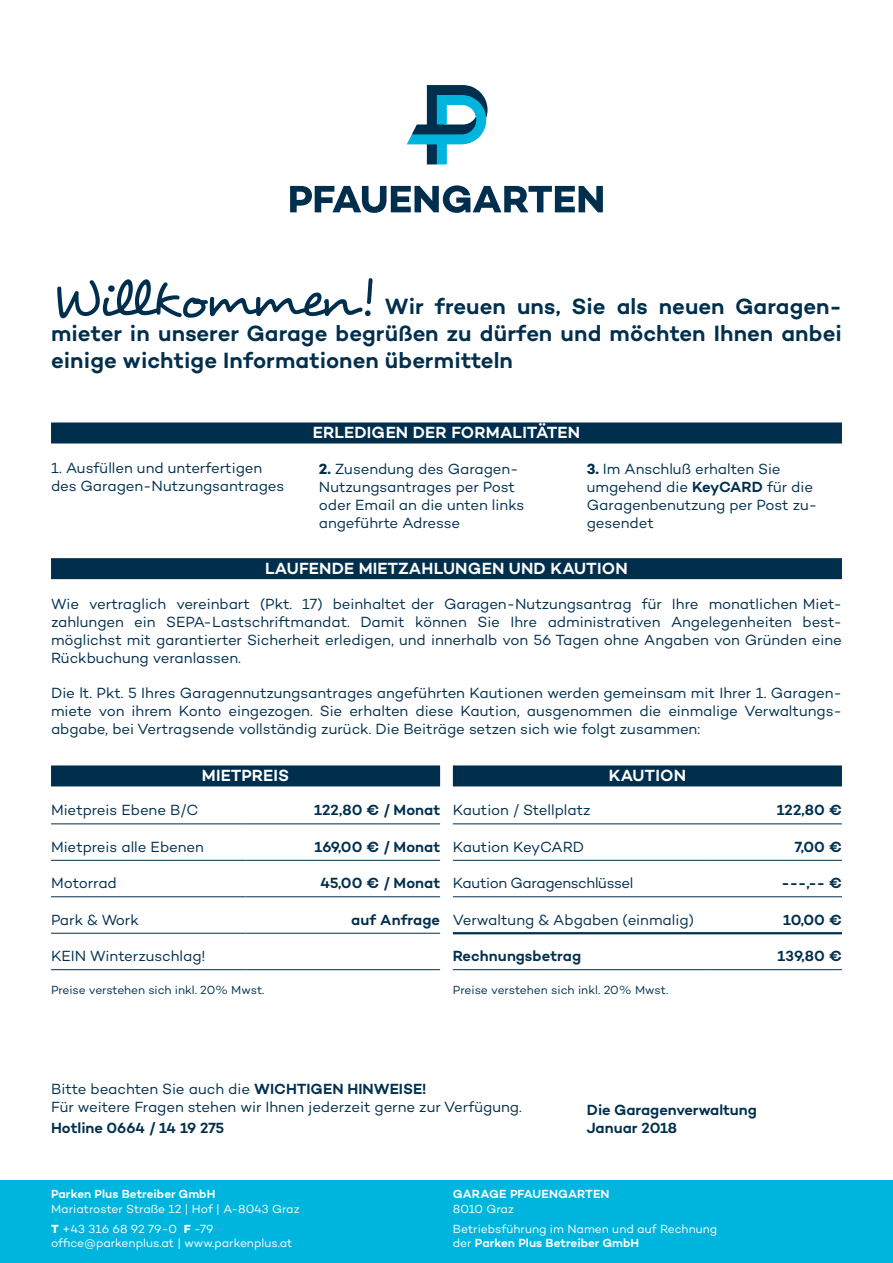
<style>
.page{position:relative;width:893px;height:1263px;background:#fff}
.page>*{position:absolute;margin:0;border:0;box-sizing:border-box;transform-origin:0 0}
.t1{font:54px "Desyrel";letter-spacing:-.095em;color:#002f4e}
.t2{font:600 22.5px/27px "Campton";letter-spacing:.005em;color:#002f4e;text-align:justify}
.t3{font:600 16.5px "Campton";letter-spacing:.01em;color:#fff}
.t4{font:15px/18px "Campton";letter-spacing:-.005em;color:#002f4e}
.t5{font:600 15px/18px "Campton";color:#002f4e}
.t6{font:15px "Campton";letter-spacing:-.025em;color:#002f4e}
.t7{font:12px/20.2px "Campton";letter-spacing:.005em;color:#fff}
.t8{font:600 12px "Campton";letter-spacing:.005em;color:#fff}
.t9{font:12px "Campton";letter-spacing:-.005em;color:#002f4e}
.s1{font-weight:700}
.s2{font-weight:600}
.s3{font-weight:400}
</style>
<div class="page">
<div style="left:0;top:1180px;width:893px;height:83px;background:#00b5dd"></div>
<div style="left:51px;top:558px;width:791px;height:21px;background:#002f4e"></div>
<div style="left:51px;top:765px;width:389px;height:21px;background:#002f4e"></div>
<hr style="left:51px;top:860px;width:195px;height:1px;background:#002f4e">
<hr style="left:246px;top:860px;width:194px;height:1px;background:#002f4e">
<hr style="left:51px;top:896px;width:195px;height:1px;background:#002f4e">
<hr style="left:246px;top:896px;width:194px;height:1px;background:#002f4e">
<hr style="left:51px;top:933px;width:195px;height:1px;background:#002f4e">
<hr style="left:246px;top:933px;width:194px;height:1px;background:#002f4e">
<hr style="left:51px;top:969px;width:195px;height:1px;background:#002f4e">
<hr style="left:246px;top:969px;width:194px;height:1px;background:#002f4e">
<hr style="left:51px;top:823px;width:195px;height:1px;background:#002f4e">
<hr style="left:246px;top:823px;width:194px;height:1px;background:#002f4e">
<div style="left:453px;top:765px;width:389px;height:21px;background:#002f4e"></div>
<hr style="left:453px;top:860px;width:255px;height:1px;background:#002f4e">
<hr style="left:708px;top:860px;width:134px;height:1px;background:#002f4e">
<hr style="left:453px;top:896px;width:255px;height:1px;background:#002f4e">
<hr style="left:708px;top:896px;width:134px;height:1px;background:#002f4e">
<hr style="left:453px;top:969px;width:255px;height:1px;background:#002f4e">
<hr style="left:708px;top:969px;width:134px;height:1px;background:#002f4e">
<hr style="left:453px;top:823px;width:255px;height:1px;background:#002f4e">
<hr style="left:708px;top:823px;width:134px;height:1px;background:#002f4e">
<hr style="left:453px;top:932px;width:255px;height:2px;background:#002f4e">
<hr style="left:708px;top:932px;width:134px;height:2px;background:#002f4e">
<div style="left:51px;top:422px;width:791px;height:21px;background:#002f4e"></div>
<svg style="left:407px;top:85px;width:80px;height:79px"></svg>
<svg style="left:290px;top:185px;width:313px;height:28px"></svg>
<h1 class="t1" style="left:51px;top:266px;width:325px">Willkommen!</h1>
<h2 class="t2" style="left:51px;top:292px;width:792px;text-indent:334px">Wir freuen uns, Sie als neuen Garagen&shy;mieter in unserer Garage begrüßen zu dürfen und möchten Ihnen anbei einige wichtige Informationen übermitteln</h2>
<p class="t3" style="left:313px;top:422px;width:269px">ERLEDIGEN DER FORMALITÄTEN</p>
<p class="t4" style="left:51px;top:459px;width:235px">1. Ausfüllen und unterfertigen des Garagen-Nutzungsantrages</p>
<p class="t4" style="left:319px;top:459px;width:207px"><span class="s1">2.</span> Zusendung des Garagen-<br>Nutzungsantrages per Post oder Email an die unten links angeführte Adresse</p>
<p class="t4" style="left:587px;top:459px;width:232px"><span class="s1">3.</span> Im Anschluß erhalten Sie umgehend die <span class="s2">KeyCARD</span> für die<br>Garagenbenutzung per Post zu&shy;gesendet</p>
<p class="t3" style="left:265px;top:558px;width:364px">LAUFENDE MIETZAHLUNGEN UND KAUTION</p>
<p class="t4" style="left:51px;top:595px;width:792px;text-align:justify">Wie vertraglich vereinbart (Pkt. 17) beinhaltet der Garagen-Nutzungsantrag für Ihre monatlichen Miet&shy;zahlungen ein SEPA-Lastschriftmandat. Damit können Sie Ihre administrativen Angelegenheiten best&shy;möglichst mit garantierter Sicherheit erledigen, und innerhalb von 56 Tagen ohne Angaben von Gründen eine Rückbuchung veranlassen.</p>
<p class="t4" style="left:51px;top:684px;width:792px;text-align:justify">Die lt. Pkt. 5 Ihres Garagennutzungsantrages angeführten Kautionen werden gemeinsam mit Ihrer 1. Garagen&shy;miete von ihrem Konto eingezogen. Sie erhalten diese Kaution, ausgenommen die einmalige Verwaltungs&shy;abgabe, bei Vertragsende vollständig zurück. Die Beiträge setzen sich wie folgt zusammen:</p>
<p class="t3" style="left:202px;top:765px;width:89px">MIETPREIS</p>
<p class="t4" style="left:51px;top:801px;width:149px">Mietpreis Ebene B/C</p>
<p class="t5" style="left:314px;top:801px;width:127px">122,80 € / Monat</p>
<p class="t4" style="left:51px;top:837px;width:154px">Mietpreis alle Ebenen</p>
<p class="t5" style="left:315px;top:837px;width:127px">169,00 € / Monat</p>
<p class="t4" style="left:51px;top:874px;width:67px">Motorrad</p>
<p class="t5" style="left:320px;top:874px;width:121px">45,00 € / Monat</p>
<p class="t4" style="left:51px;top:910px;width:89px">Park &amp; Work</p>
<p class="t5" style="left:351px;top:910px;width:90px">auf Anfrage</p>
<p class="t4" style="left:51px;top:947px;width:156px">KEIN Winterzuschlag!</p>
<p class="t9" style="left:51px;top:982px;width:215px">Preise verstehen sich inkl. 20% Mwst.</p>
<p class="t3" style="left:609px;top:765px;width:79px">KAUTION</p>
<p class="t4" style="left:453px;top:801px;width:139px">Kaution / Stellplatz</p>
<p class="t5" style="left:777px;top:801px;width:67px">122,80 €</p>
<p class="t4" style="left:453px;top:837px;width:133px">Kaution KeyCARD</p>
<p class="t5" style="left:795px;top:837px;width:49px">7,00 €</p>
<p class="t6" style="left:453px;top:874px;width:182px">Kaution Garagenschlüssel</p>
<p class="t5" style="left:781px;top:874px;width:62px">---,-- €</p>
<p class="t4" style="left:453px;top:910px;width:243px">Verwaltung &amp; Abgaben (einmalig)</p>
<p class="t5" style="left:783px;top:910px;width:60px">10,00 €</p>
<p class="t5" style="left:453px;top:947px;width:130px">Rechnungsbetrag</p>
<p class="t5" style="left:777px;top:947px;width:66px">139,80 €</p>
<p class="t9" style="left:453px;top:982px;width:217px">Preise verstehen sich inkl. 20% Mwst.</p>
<p class="t4" style="left:51px;top:1079px;width:472px">Bitte beachten Sie auch die <span class="s2">WICHTIGEN HINWEISE!<br></span>Für weitere Fragen stehen wir Ihnen jederzeit gerne zur Verfügung.</p>
<p class="t5" style="left:51px;top:1118px;width:175px">Hotline 0664 / 14 19 275</p>
<p class="t5" style="left:587px;top:1100px;width:172px">Die Garagenverwaltung<br>Januar 2018</p>
<p class="t8" style="left:51px;top:1186px;width:166px">Parken Plus Betreiber GmbH</p>
<p class="t7" style="left:51px;top:1198px;width:250px">Mariatroster Straße 12 | Hof | A-8043 Graz<br><span class="s1">T</span> +43 316 68 92 79-0 <span class="s1">F</span> -79</p>
<p class="t7" style="left:51px;top:1232px;width:243px">office@parkenplus.at | www.parkenplus.at</p>
<p class="t8" style="left:453px;top:1186px;width:158px">GARAGE PFAUENGARTEN</p>
<p class="t7" style="left:453px;top:1198px;width:266px">8010 Graz<br>Betriebsführung im Namen und auf Rechnung</p>
<p class="t8" style="left:453px;top:1235px;width:188px"><span class="s3">der</span> Parken Plus Betreiber GmbH</p>
</div>
